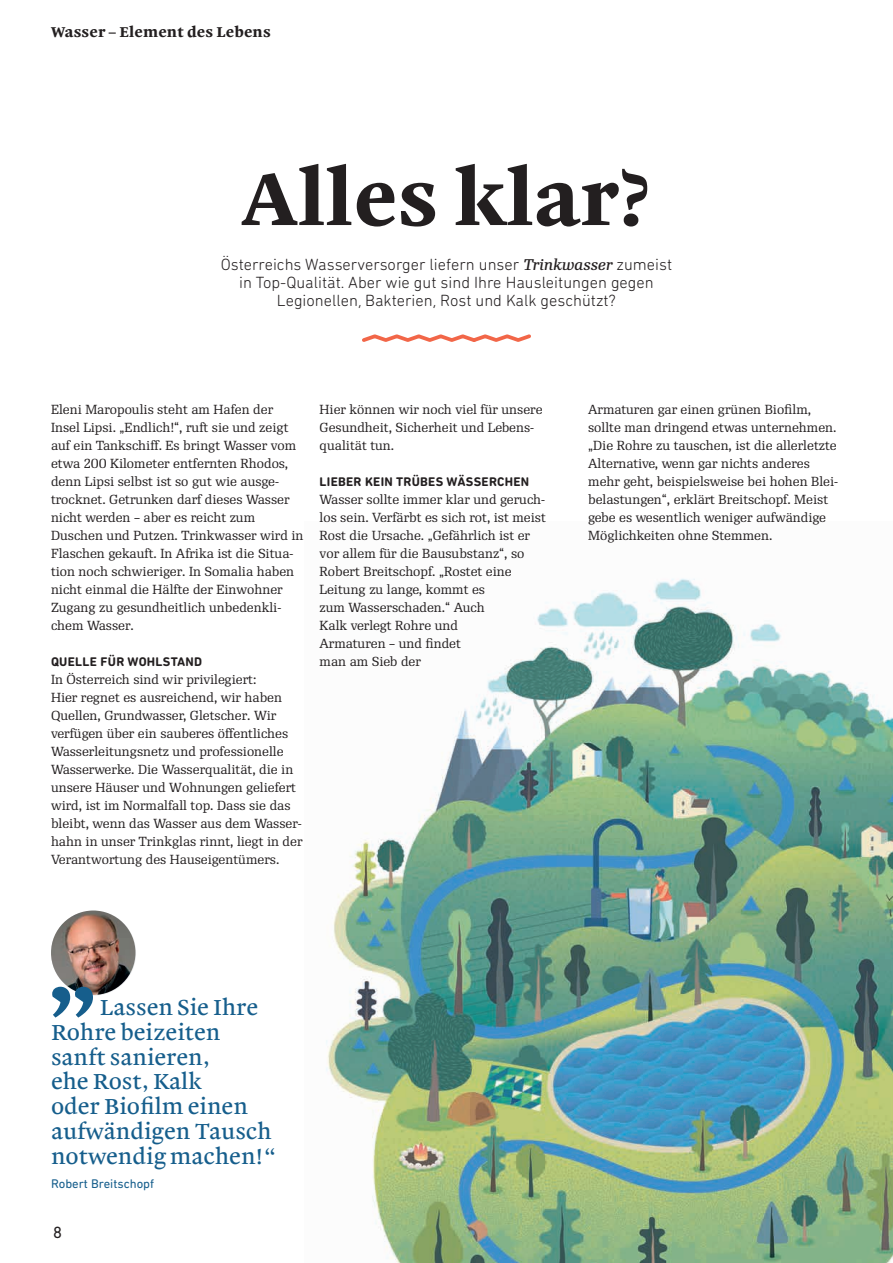
<style>
.page{position:relative;width:893px;height:1263px;background:#fff}
.page>*{position:absolute;margin:0;border:0;box-sizing:border-box;transform-origin:0 0}
.t1{font:700 75px "Malabar LTW02";color:#231f20}
.t2{font:21.75px/24.8px "Malabar LTW02";color:#165e8c}
.t3{font:300 16.5px/18px "DIN Next Rounded LT Pro";color:#231f20;text-align:center}
.t4{font:16.5px "DIN Next Rounded LT Pro";color:#231f20}
.t5{font:700 14.25px "Malabar LTW02";letter-spacing:.01em;color:#231f20}
.t6{font:12.75px/18px "Re Public";color:#231f20}
.t7{font:700 12.75px "DIN Next Rounded LT Pro";letter-spacing:.02em;color:#231f20}
.t8{font:12.75px "DIN Next Rounded LT Pro";color:#165e8c}
.s1{font-family:"Re Public Text";font-weight:400;font-style:italic;font-size:15px}
</style>
<div class="page">
<img style="left:326px;top:578px;width:567px;height:685px">
<svg style="left:362px;top:334px;width:169px;height:8px"></svg>
<img style="left:51px;top:910px;width:84px;height:85px;border-radius:42px">
<svg style="left:52px;top:987px;width:41px;height:30px"></svg>
<p class="t5" style="left:51px;top:21px;width:221px">Wasser – Element des Lebens</p>
<h1 class="t1" style="left:241px;top:145px;width:413px">Alles klar?</h1>
<p class="t3" style="left:221px;top:255px;width:453px">Österreichs Wasserversorger liefern unser <span class="s1">Trinkwasser</span> zumeist in Top-Qualität. Aber wie gut sind Ihre Hausleitungen gegen<br>Legionellen, Bakterien, Rost und Kalk geschützt?</p>
<p class="t6" style="left:51px;top:400px;width:254px">Eleni Maropoulis steht am Hafen der Insel Lipsi. „Endlich!“, ruft sie und zeigt auf ein Tankschiff. Es bringt Wasser vom etwa 200 Kilometer entfernten Rhodos, denn Lipsi selbst ist so gut wie ausge&shy;trocknet. Getrunken darf dieses Wasser nicht werden – aber es reicht zum Duschen und Putzen. Trinkwasser wird in Flaschen gekauft. In Afrika ist die Situa&shy;tion noch schwieriger. In Somalia haben nicht einmal die Hälfte der Einwohner Zugang zu gesundheitlich unbedenkli&shy;chem Wasser.</p>
<p class="t7" style="left:51px;top:654px;width:153px">QUELLE FÜR WOHLSTAND</p>
<p class="t6" style="left:51px;top:671px;width:253px">In Österreich sind wir privilegiert:<br>Hier regnet es ausreichend, wir haben Quellen, Grundwasser, Gletscher. Wir verfügen über ein sauberes öffentliches Wasserleitungsnetz und professionelle Wasserwerke. Die Wasserqualität, die in unsere Häuser und Wohnungen geliefert wird, ist im Normalfall top. Dass sie das bleibt, wenn das Wasser aus dem Wasser&shy;hahn in unser Trinkglas rinnt, liegt in der Verantwortung des Hauseigentümers.</p>
<p class="t6" style="left:320px;top:401px;width:224px">Hier können wir noch viel für unsere<br>Gesundheit, Sicherheit und Lebens&shy;qualität tun.</p>
<p class="t7" style="left:320px;top:474px;width:211px">LIEBER KEIN TRÜBES WÄSSERCHEN</p>
<p class="t6" style="left:320px;top:491px;width:228px">Wasser sollte immer klar und geruch&shy;los sein. Verfärbt es sich rot, ist meist<br>Rost die Ursache. „Gefährlich ist er vor -allem für die Bausubstanz“, so<br>Robert -Breitschopf. „Rostet eine<br>Leitung zu lange, kommt es<br>zum Wasserschaden.“ Auch<br>Kalk verlegt Rohre und<br>Armaturen – und findet<br>man am Sieb der</p>
<p class="t6" style="left:588px;top:400px;width:251px">Armaturen gar einen grünen Biofilm, sollte man dringend etwas unternehmen. „Die Rohre zu tauschen, ist die allerletzte Alternative, wenn gar nichts anderes mehr geht, beispielsweise bei hohen Blei&shy;belastungen“, erklärt Breitschopf. Meist gebe es wesentlich weniger aufwändige Möglichkeiten ohne Stemmen.</p>
<h2 class="t2" style="left:51px;top:994px;width:227px;text-indent:49px">Lassen Sie Ihre<br>Rohre beizeiten sanft sanieren,<br>ehe Rost, Kalk<br>oder Biofilm einen aufwändigen Tausch notwendig machen!“</h2>
<p class="t8" style="left:51px;top:1176px;width:105px">Robert Breitschopf</p>
<p class="t4" style="left:53px;top:1223px;width:10px">8</p>
</div>
